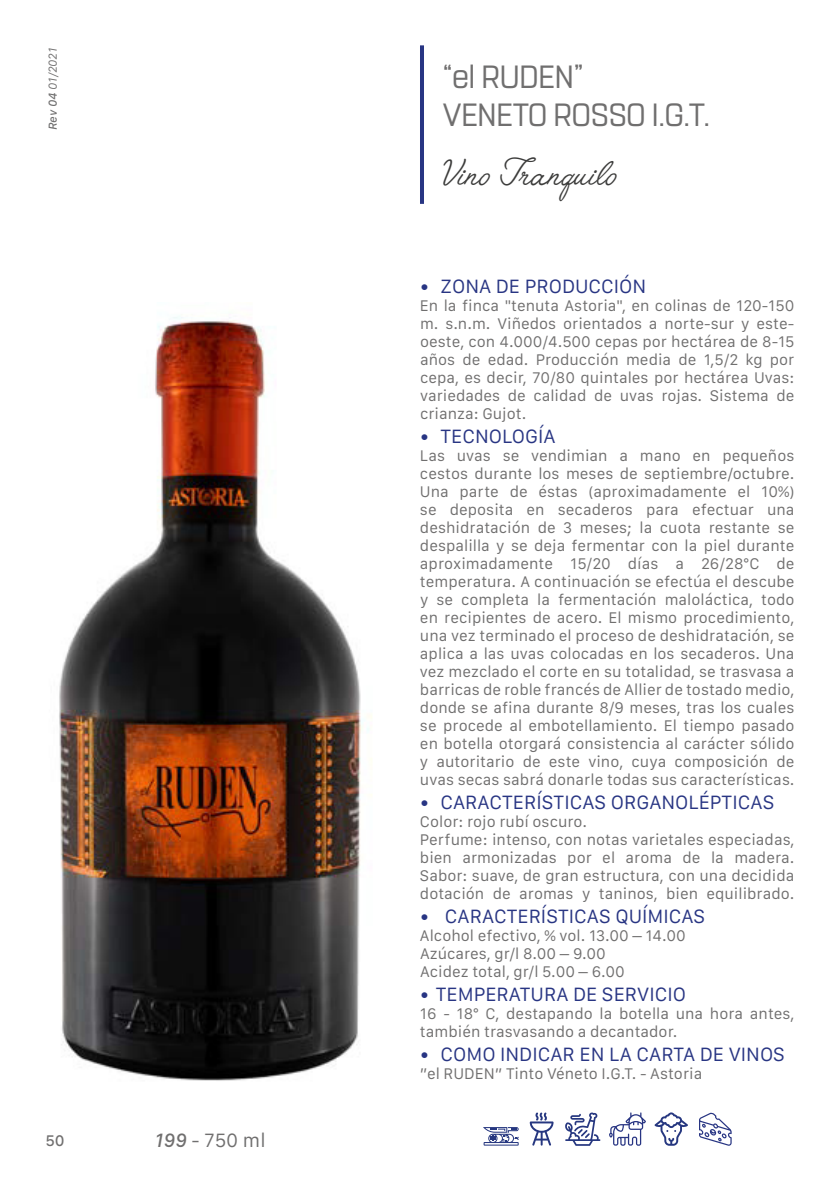
<style>
.page{position:relative;width:840px;height:1191px;background:#fff}
.page>*{position:absolute;margin:0;border:0;box-sizing:border-box;transform-origin:0 0}
.t1{font:48px "Angelface";color:#3c3c3b}
.t2{font:32px/38.4px "Rohn";color:#706f6f}
.t3{font:20px "San Francisco Text";color:#283583}
.t4{font:20px "San Francisco Text";color:#706f6f}
.t5{font:16px/18px "San Francisco Text";color:#706f6f}
.t6{font:500 16px "San Francisco Text";color:#706f6f}
.t7{font:italic 12px "San Francisco Text";color:#706f6f}
.s1{font-weight:500}
.s2{font-weight:500;font-style:italic}
</style>
<div class="page">
<hr style="left:420px;top:45px;width:4px;height:159px;background:#283583">
<img style="left:59px;top:316px;width:313px;height:765px">
<svg style="left:529px;top:1112px;width:24px;height:33px"></svg>
<svg style="left:565px;top:1112px;width:35px;height:33px"></svg>
<svg style="left:609px;top:1112px;width:36px;height:33px"></svg>
<svg style="left:654px;top:1112px;width:33px;height:33px"></svg>
<svg style="left:699px;top:1112px;width:32px;height:33px"></svg>
<svg style="left:483px;top:1127px;width:35px;height:18px"></svg>
<p class="t7" style="left:45px;top:130px;width:84px;rotate:-90deg"><span class="s1">Rev 04</span> 01/2021</p>
<p class="t6" style="left:45px;top:1130px;width:21px">50</p>
<p class="t4" style="left:154px;top:1127px;width:113px"><span class="s2">199</span> - 750 ml</p>
<h2 class="t2" style="left:442px;top:57px;width:268px">“el RUDEN”<br>VENETO ROSSO I.G.T.</h2>
<h1 class="t1" style="left:442px;top:147px;width:175px">Vino Tranquilo</h1>
<p class="t3" style="left:420px;top:273px;width:228px">• ZONA DE PRODUCCIÓN</p>
<p class="t5" style="left:420px;top:297px;width:376px;text-align:justify">En la finca "tenuta Astoria", en colinas de 120-150 m. s.n.m. Viñedos orientados a norte-sur y este&shy;oeste, con 4.000/4.500 cepas por hectárea de 8-15 años de edad. Producción media de 1,5/2 kg por cepa, es decir, 70/80 quintales por hectárea Uvas: variedades de calidad de uvas rojas. Sistema de crianza: Gujot.</p>
<p class="t3" style="left:420px;top:423px;width:137px">• TECNOLOGÍA</p>
<p class="t5" style="left:420px;top:447px;width:376px;text-align:justify">Las uvas se vendimian a mano en pequeños cestos durante los meses de septiembre/octubre.<br>Una parte de éstas (aproximadamente el 10%) se deposita en secaderos para efectuar una deshidratación de 3 meses; la cuota restante se despalilla y se deja fermentar con la piel durante aproximadamente 15/20 días a 26/28°C de temperatura. A continuación se efectúa el descube y se completa la fermentación maloláctica, todo en recipientes de acero. El mismo procedimiento, una vez terminado el proceso de deshidratación, se aplica a las uvas colocadas en los secaderos. Una vez mezclado el corte en su totalidad, se trasvasa a barricas de roble francés de Allier de tostado medio, donde se afina durante 8/9 meses, tras los cuales se procede al embotellamiento. El tiempo pasado en botella otorgará consistencia al carácter sólido y autoritario de este vino, cuya composición de uvas secas sabrá donarle todas sus características.</p>
<p class="t3" style="left:420px;top:789px;width:356px">• CARACTERÍSTICAS ORGANOLÉPTICAS</p>
<p class="t5" style="left:420px;top:813px;width:376px">Color: rojo rubí oscuro.<br>Perfume: intenso, con notas varietales especiadas, bien armonizadas por el aroma de la madera.<br>Sabor: suave, de gran estructura, con una decidida dotación de aromas y taninos, bien equilibrado.</p>
<p class="t3" style="left:420px;top:903px;width:287px">• CARACTERÍSTICAS QUÍMICAS</p>
<p class="t5" style="left:420px;top:927px;width:267px">Alcohol efectivo, % vol. 13.00 – 14.00<br>Azúcares, gr/l 8.00 – 9.00<br>Acidez total, gr/l 5.00 – 6.00</p>
<p class="t3" style="left:420px;top:981px;width:267px">• TEMPERATURA DE SERVICIO</p>
<p class="t5" style="left:420px;top:1005px;width:376px">16 - 18° C, destapando la botella una hora antes, también trasvasando a decantador.</p>
<p class="t3" style="left:420px;top:1041px;width:366px">• COMO INDICAR EN LA CARTA DE VINOS</p>
<p class="t5" style="left:420px;top:1065px;width:284px">”el RUDEN” Tinto Véneto I.G.T. - Astoria</p>
</div>
